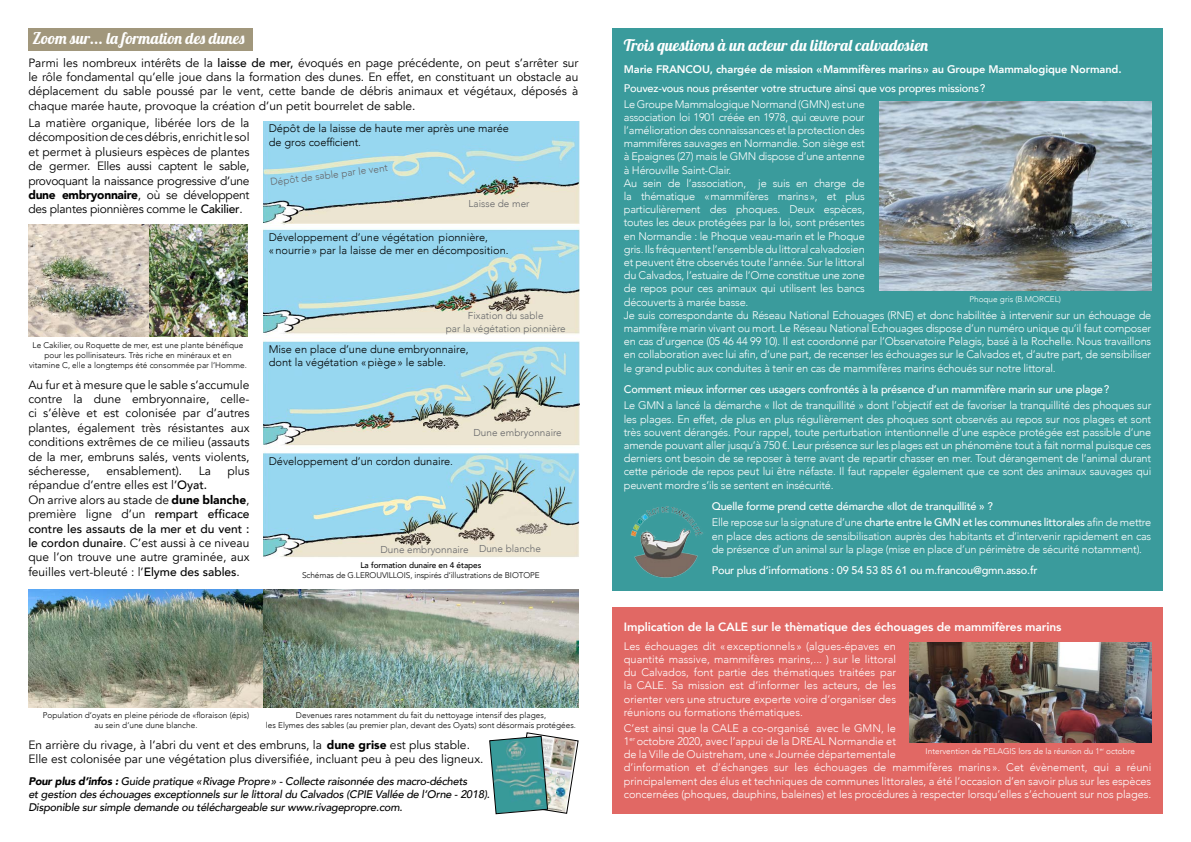
<style>
.page{position:relative;width:1191px;height:842px;background:#fff}
.page>*{position:absolute;margin:0;border:0;box-sizing:border-box;transform-origin:0 0}
.t1{font:16px "Lobster 1.4";letter-spacing:.01em;color:#fff}
.t2{font:12px/14.4px "Avenir";color:#000;text-align:justify}
.t3{font:800 12px "Avenir";letter-spacing:-.01em;color:#fff}
.t4{font:300 11px/13.2px "Avenir";letter-spacing:-.02em;color:#fff}
.t5{font:300 11px/13.2px "Avenir";color:#fff}
.t6{font:500 11px/16px "Avenir";letter-spacing:-.02em;color:#fff}
.t7{font:300 11px/13.1px "Avenir";color:#000}
.t8{font:italic 500 11px/13.2px "Avenir";letter-spacing:-.02em;color:#000}
.t9{font:800 11px "Avenir";letter-spacing:-.01em;color:#fff}
.t10{font:300 10px/13.1px "Avenir";color:#656669;text-align:center}
.t11{font:300 8.2px/9.9px "Avenir";color:#000;text-align:center}
.t12{font:300 8.2px "Avenir";color:#fff}
.t13{font:500 8.2px "Avenir";letter-spacing:-.01em;color:#000}
.s1{font-weight:300}
.s2{font-weight:500}
.s3{font-weight:900}
</style>
<div class="page">
<div style="left:28px;top:28px;width:224px;height:23px;background:#a1977c"></div>
<div style="left:612px;top:28px;width:550px;height:563px;background:#3a9b9c"></div>
<img style="left:879px;top:101px;width:272px;height:190px">
<img style="left:630px;top:506px;width:73px;height:72px">
<div style="left:612px;top:607px;width:550px;height:207px;background:#e16864"></div>
<img style="left:909px;top:642px;width:242px;height:100px">
<img style="left:264px;top:121px;width:315px;height:436px">
<img style="left:28px;top:225px;width:121px;height:111px">
<img style="left:28px;top:590px;width:550px;height:117px">
<img style="left:149px;top:225px;width:99px;height:111px">
<img style="left:489px;top:732px;width:90px;height:82px">
<h1 class="t1" style="left:33px;top:28px;width:213px">Zoom sur... la formation des dunes</h1>
<h1 class="t1" style="left:624px;top:35px;width:306px">Trois questions à un acteur du littoral calvadosien</h1>
<p class="t9" style="left:624px;top:60px;width:499px">Marie FRANCOU, chargée de mission «Mammifères marins» au Groupe Mammalogique Normand.</p>
<p class="t6" style="left:624px;top:79px;width:363px">Pouvez-vous nous présenter votre structure ainsi que vos propres missions?</p>
<p class="t4" style="left:624px;top:97px;width:529px">Le Groupe Mammalogique Normand (GMN) est une<br>association loi 1901 créée en 1978, qui œuvre pour<br>l’amélioration des connaissances et la protection des<br>mammifères sauvages en Normandie. Son siège est<br>à Epaignes (27) mais le GMN dispose d’une antenne<br>à Hérouville Saint-Clair.<br>Au sein de l’association, je suis en charge de<br>la thématique «mammifères marins», et plus<br>particulièrement des phoques. Deux espèces,<br>toutes les deux protégées par la loi, sont présentes<br>en Normandie : le Phoque veau-marin et le Phoque<br>gris. Ils fréquentent l’ensemble du littoral calvadosien<br>et peuvent être observés toute l’année. Sur le littoral<br>du Calvados, l’estuaire de l’Orne constitue une zone<br>de repos pour ces animaux qui utilisent les bancs<br>découverts à marée basse.<br>Je suis correspondante du Réseau National Echouages (RNE) et donc habilitée à intervenir sur un échouage de mammifère marin vivant ou mort. Le Réseau National Echouages dispose d’un numéro unique qu’il faut composer en cas d’urgence (05 46 44 99 10). Il est coordonné par l’Observatoire Pelagis, basé à la Rochelle. Nous travaillons en collaboration avec lui afin, d’une part, de recenser les échouages sur le Calvados et, d’autre part, de sensibiliser le grand public aux conduites à tenir en cas de mammifères marins échoués sur notre littoral.</p>
<p class="t6" style="left:624px;top:381px;width:487px">Comment mieux informer ces usagers confrontés à la présence d’un mammifère marin sur une plage?</p>
<p class="t4" style="left:624px;top:399px;width:529px;text-align:justify">Le GMN a lancé la démarche « Ilot de tranquillité » dont l’objectif est de favoriser la tranquillité des phoques sur les plages. En effet, de plus en plus régulièrement des phoques sont observés au repos sur nos plages et sont très souvent dérangés. Pour rappel, toute perturbation intentionnelle d’une espèce protégée est passible d’une amende pouvant aller jusqu’à 750 €. Leur présence sur les plages est un phénomène tout à fait normal puisque ces derniers ont besoin de se reposer à terre avant de repartir chasser en mer. Tout dérangement de l’animal durant cette période de repos peut lui être néfaste. Il faut rappeler également que ce sont des animaux sauvages qui peuvent mordre s’ils se sentent en insécurité.</p>
<p class="t6" style="left:712px;top:498px;width:441px">Quelle forme prend cette démarche «Ilot de tranquillité » ?<br><span class="s1">Elle repose sur la signature d’une</span> charte entre le GMN et les communes littorales <span class="s1">afin de mettre</span></p>
<p class="t4" style="left:712px;top:529px;width:441px">en place des actions de sensibilisation auprès des habitants et d’intervenir rapidement en cas de présence d’un animal sur la plage (mise en place d’un périmètre de sécurité notamment).</p>
<p class="t6" style="left:712px;top:562px;width:327px">Pour plus d’informations : 09 54 53 85 61 ou m.francou@gmn.asso.fr</p>
<p class="t2" style="left:28px;top:55px;width:551px">Parmi les nombreux intérêts de la <span class="s2">laisse de mer,</span> évoqués en page précédente, on peut s’arrêter sur le rôle fondamental qu’elle joue dans la formation des dunes. En effet, en constituant un obstacle au déplacement du sable poussé par le vent, cette bande de débris animaux et végétaux, déposés à chaque marée haute, provoque la création d’un petit bourrelet de sable.</p>
<p class="t2" style="left:28px;top:116px;width:223px">La matière organique, libérée lors de la décomposition de ces débris, enrichit le sol et permet à plusieurs espèces de plantes de germer. Elles aussi captent le sable, provoquant la naissance progressive d’une <span class="s3">dune embryonnaire</span>, où se développent des plantes pionnières comme le <span class="s2">Cakilier</span>.</p>
<p class="t7" style="left:269px;top:122px;width:242px">Dépôt de la laisse de haute mer après une marée de gros coefficient.</p>
<p class="t10" style="left:270px;top:176px;width:120px;rotate:-7deg">Dépôt de sable par le vent</p>
<p class="t10" style="left:468px;top:197px;width:62px">Laisse de mer</p>
<p class="t7" style="left:269px;top:231px;width:241px">Développement d’une végétation pionnière, «nourrie» par la laisse de mer en décomposition.</p>
<p class="t12" style="left:969px;top:294px;width:93px">Phoque gris (B.MORCEL)</p>
<p class="t10" style="left:446px;top:309px;width:121px">Fixation du sable<br>par la végétation pionnière</p>
<p class="t11" style="left:29px;top:341px;width:219px">Le Cakilier, ou Roquette de mer, est une plante bénéfique pour les pollinisateurs. Très riche en minéraux et en vitamine C, elle a longtemps été consommée par l’Homme.</p>
<p class="t7" style="left:269px;top:343px;width:201px">Mise en place d’une dune embryonnaire, dont la végétation «piège» le sable.</p>
<p class="t2" style="left:28px;top:377px;width:223px">Au fur et à mesure que le sable s’accumule contre la dune embryonnaire, celle&shy;ci s’élève et est colonisée par d’autres plantes, également très résistantes aux conditions extrêmes de ce milieu (assauts de la mer, embruns salés, vents violents, sécheresse,</p>
<p class="t10" style="left:473px;top:426px;width:90px">Dune embryonnaire</p>
<p class="t7" style="left:269px;top:454px;width:186px">Développement d’un cordon dunaire.</p>
<p class="t2" style="left:107px;top:464px;width:77px">ensablement).</p>
<p class="t2" style="left:199px;top:464px;width:14px">La</p>
<p class="t2" style="left:227px;top:464px;width:23px">plus</p>
<p class="t2" style="left:28px;top:478px;width:223px;text-align:left">répandue d’entre elles est l’<span class="s2">Oyat.<br></span>On arrive alors au stade de <span class="s3">dune blanche</span>, première ligne d’un <span class="s2">rempart efficace contre les assauts de la mer et du vent : le cordon dunaire</span>. C’est aussi à ce niveau que l’on trouve une autre graminée, aux feuilles vert-bleuté : l’<span class="s2">Elyme des sables</span>.</p>
<p class="t10" style="left:380px;top:543px;width:162px">Dune embryonnaire Dune blanche</p>
<p class="t13" style="left:360px;top:558px;width:122px">La formation dunaire en 4 étapes</p>
<p class="t11" style="left:302px;top:570px;width:239px">Schémas de G.LEROUVILLOIS, inspirés d’illustrations de BIOTOPE</p>
<p class="t11" style="left:43px;top:710px;width:208px">Population d’oyats en pleine période de «floraison (épis) au sein d’une dune blanche.</p>
<p class="t11" style="left:266px;top:710px;width:312px">Devenues rares notamment du fait du nettoyage intensif des plages,<br>les Elymes des sables (au premier plan, devant des Oyats) sont désormais protégées.</p>
<p class="t2" style="left:28px;top:737px;width:456px">En arrière du rivage, à l’abri du vent et des embruns, la <span class="s3">dune grise</span> est plus stable.<br>Elle est colonisée par une végétation plus diversifiée, incluant peu à peu des ligneux.</p>
<p class="t8" style="left:28px;top:774px;width:463px"><span class="s3">Pour plus d’infos :</span> Guide pratique «Rivage Propre» - Collecte raisonnée des macro-déchets<br>et gestion des échouages exceptionnels sur le littoral du Calvados (CPIE Vallée de l’Orne - 2018).<br>Disponible sur simple demande ou téléchargeable sur www.rivagepropre.com.</p>
<p class="t3" style="left:624px;top:617px;width:439px">Implication de la CALE sur le thèmatique des échouages de mammifères marins</p>
<p class="t4" style="left:624px;top:639px;width:274px;text-align:justify">Les échouages dit «exceptionnels » (algues-épaves en quantité massive, mammifères marins,... ) sur le littoral du Calvados, font partie des thématiques traitées par la CALE. Sa mission est d’informer les acteurs, de les orienter vers une structure experte voire d’organiser des réunions ou formations thématiques.</p>
<p class="t5" style="left:624px;top:721px;width:529px">C’est ainsi que la CALE a co-organisé avec le GMN, le<br>1<sup>er</sup> octobre 2020, avec l’appui de la DREAL Normandie et<br>de la Ville de Ouistreham, une « Journée départementale<br>d’information et d’échanges sur les échouages de mammifères marins ». Cet évènement, qui a réuni principalement des élus et techniques de communes littorales, a été l’occasion d’en savoir plus sur les espèces concernées (phoques, dauphins, baleines) et les procédures à respecter lorsqu’elles s’échouent sur nos plages.</p>
<p class="t12" style="left:925px;top:746px;width:211px">Intervention de PELAGIS lors de la réunion du 1<sup>er</sup> octobre</p>
</div>
